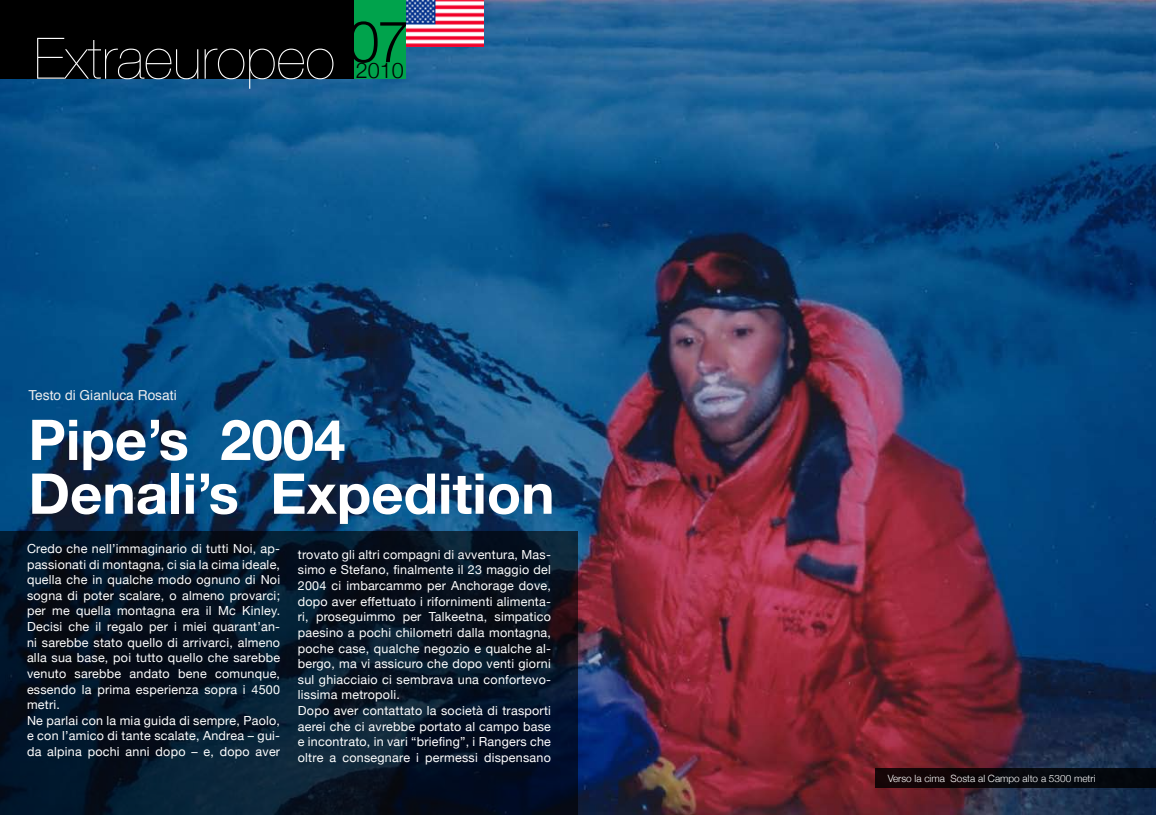
<style>
.page{position:relative;width:1156px;height:815px;background:#fff}
.page>*{position:absolute;margin:0;border:0;box-sizing:border-box;transform-origin:0 0}
.t1{font:300 57.62px "Helvetica Neue";color:#000}
.t2{font:200 57.25px "Helvetica Neue";color:#fff}
.t3{font:700 56.25px/53.8px "Helvetica Neue";color:#fff}
.t4{font:300 21.62px "Helvetica Neue";color:#000}
.t5{font:13.75px "Helvetica";color:#ededee}
.t6{font:12.5px/15.6px "Helvetica Neue";letter-spacing:.02em;color:#fff}
.t7{font:300 10px "Helvetica Neue";color:#fff}
</style>
<div class="page">
<img style="left:0;top:0;width:1155px;height:815px">
<svg style="left:0;top:531px;width:578px;height:284px;background:#051424"></svg>
<img style="left:405px;top:0;width:78px;height:46px">
<div style="left:875px;top:768px;width:280px;height:20px;background:linear-gradient(to right,#160506,#000910)"></div>
<div style="left:353px;top:0;width:52px;height:79px;background:#00a34c"></div>
<div style="left:0;top:0;width:353px;height:79px;background:#000"></div>
<h2 class="t2" style="left:34px;top:25px;width:302px">Extraeuropeo</h2>
<h1 class="t1" style="left:347px;top:6px;width:63px">07</h1>
<h3 class="t4" style="left:356px;top:58px;width:50px">2010</h3>
<p class="t5" style="left:28px;top:383px;width:150px">Testo di Gianluca Rosati</p>
<h3 class="t3" style="left:28px;top:412px;width:527px">Pipe’s 2004<br>Denali’s Expedition</h3>
<p class="t6" style="left:27px;top:540px;width:254px">Credo che nell’immaginario di tutti Noi, ap&shy;passionati di montagna, ci sia la cima ideale, quella che in qualche modo ognuno di Noi sogna di poter scalare, o almeno provarci; per me quella montagna era il Mc Kinley.<br>Decisi che il regalo per i miei quarant’an&shy;ni sarebbe stato quello di arrivarci, almeno alla sua base, poi tutto quello che sarebbe venuto sarebbe andato bene comunque, essendo la prima esperienza sopra i 4500 metri.<br>Ne parlai con la mia guida di sempre, Paolo, e con l’amico di tante scalate, Andrea – gui&shy;da alpina pochi anni dopo – e, dopo aver</p>
<p class="t6" style="left:298px;top:546px;width:254px">trovato gli altri compagni di avventura, Mas&shy;simo e Stefano, finalmente il 23 maggio del 2004 ci imbarcammo per Anchorage dove, dopo aver effettuato i rifornimenti alimenta&shy;ri, proseguimmo per Talkeetna, simpatico paesino a pochi chilometri dalla montagna, poche case, qualche negozio e qualche al&shy;bergo, ma vi assicuro che dopo venti giorni sul ghiacciaio ci sembrava una confortevo&shy;lissima metropoli.<br>Dopo aver contattato la società di trasporti aerei che ci avrebbe portato al campo base e incontrato, in vari “briefing”, i Rangers che oltre a consegnare i permessi dispensano</p>
<p class="t7" style="left:887px;top:772px;width:209px">Verso la cima Sosta al Campo alto a 5300 metri</p>
</div>
